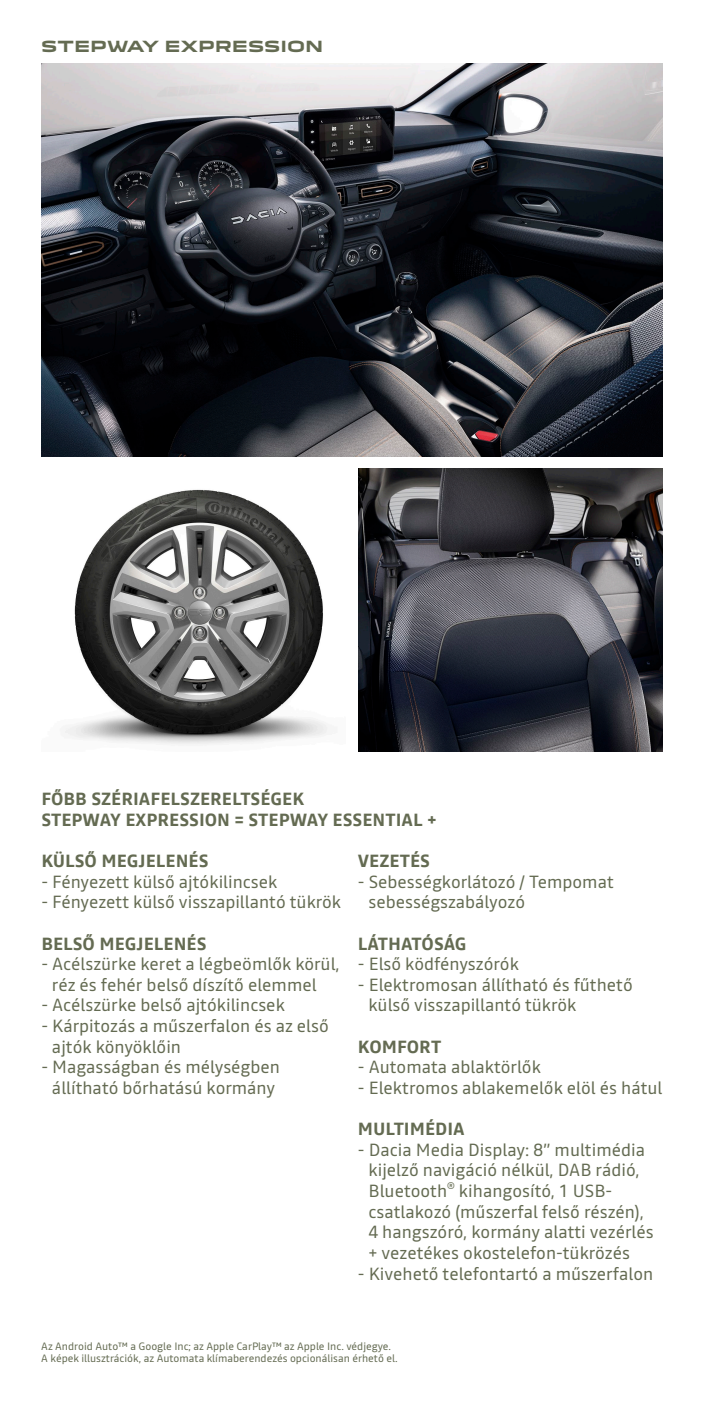
<style>
.page{position:relative;width:704px;height:1403px;background:#fff}
.page>*{position:absolute;margin:0;border:0;box-sizing:border-box;transform-origin:0 0}
.t1{font:17.5px/20.6px "Read";color:#646b52}
._05_sous_titre_ambiance{font:700 17.5px/20.6px "Read";color:#646b52}
._05_Titre{font:700 15px "Dacia Block Extended";color:#646b52}
._04_Texte_Note_Teintier{font:10.62px "Read";color:#646b52}
</style>
<div class="page">
<img style="left:41px;top:64px;width:621px;height:392px">
<img style="left:65px;top:489px;width:263px;height:256px">
<img style="left:358px;top:469px;width:304px;height:283px">
<p class="_05_Titre" style="left:41px;top:38px;width:283px">STEPWAY EXPRESSION</p>
<p class="_05_sous_titre_ambiance" style="left:41px;top:788px;width:396px">FŐBB SZÉRIAFELSZERELTSÉGEK<br>STEPWAY EXPRESSION = STEPWAY ESSENTIAL +</p>
<p class="_05_sous_titre_ambiance" style="left:41px;top:850px;width:169px">KÜLSŐ MEGJELENÉS</p>
<p class="t1" style="left:41px;top:871px;width:237px">- Fényezett külső ajtókilincsek</p>
<p class="t1" style="left:41px;top:891px;width:301px">- Fényezett külső visszapillantó tükrök</p>
<p class="_05_sous_titre_ambiance" style="left:41px;top:933px;width:167px">BELSŐ MEGJELENÉS</p>
<p class="t1" style="left:52px;top:953px;width:289px;text-indent:-11px">- Acélszürke keret a légbeömlők körül, réz és fehér belső díszítő elemmel</p>
<p class="t1" style="left:41px;top:994px;width:245px">- Acélszürke belső ajtókilincsek</p>
<p class="t1" style="left:52px;top:1015px;width:278px;text-indent:-11px">- Kárpitozás a műszerfalon és az első ajtók könyöklőin</p>
<p class="t1" style="left:41px;top:1056px;width:240px;text-align:center">- Magasságban és mélységben állítható bőrhatású kormány</p>
<p class="_05_sous_titre_ambiance" style="left:357px;top:850px;width:74px">VEZETÉS</p>
<p class="t1" style="left:368px;top:871px;width:246px;text-indent:-11px">- Sebességkorlátozó / Tempomat sebességszabályozó</p>
<p class="_05_sous_titre_ambiance" style="left:357px;top:933px;width:110px">LÁTHATÓSÁG</p>
<p class="t1" style="left:357px;top:953px;width:162px">- Első ködfényszórók</p>
<p class="t1" style="left:368px;top:974px;width:265px;text-indent:-11px">- Elektromosan állítható és fűthető külső visszapillantó tükrök</p>
<p class="_05_sous_titre_ambiance" style="left:357px;top:1036px;width:85px">KOMFORT</p>
<p class="t1" style="left:357px;top:1056px;width:184px">- Automata ablaktörlők</p>
<p class="t1" style="left:357px;top:1077px;width:306px">- Elektromos ablakemelők elöl és hátul</p>
<p class="_05_sous_titre_ambiance" style="left:357px;top:1118px;width:108px">MULTIMÉDIA</p>
<p class="t1" style="left:368px;top:1139px;width:286px;text-indent:-11px">- Dacia Media Display: 8’’ multimédia kijelző navigáció nélkül, DAB rádió, Bluetooth<sup>®</sup> kihangosító, 1 USB&shy;csatlakozó (műszerfal felső részén), 4 hangszóró, kormány alatti vezérlés + vezetékes okostelefon-tükrözés</p>
<p class="t1" style="left:357px;top:1263px;width:297px">- Kivehető telefontartó a műszerfalon</p>
<p class="_04_Texte_Note_Teintier" style="left:41px;top:1338px;width:351px">Az Android Auto™ a Google Inc; az Apple CarPlay™ az Apple Inc. védjegye.</p>
<p class="_04_Texte_Note_Teintier" style="left:41px;top:1350px;width:357px">A képek illusztrációk, az Automata klímaberendezés opcionálisan érhető el.</p>
</div>
